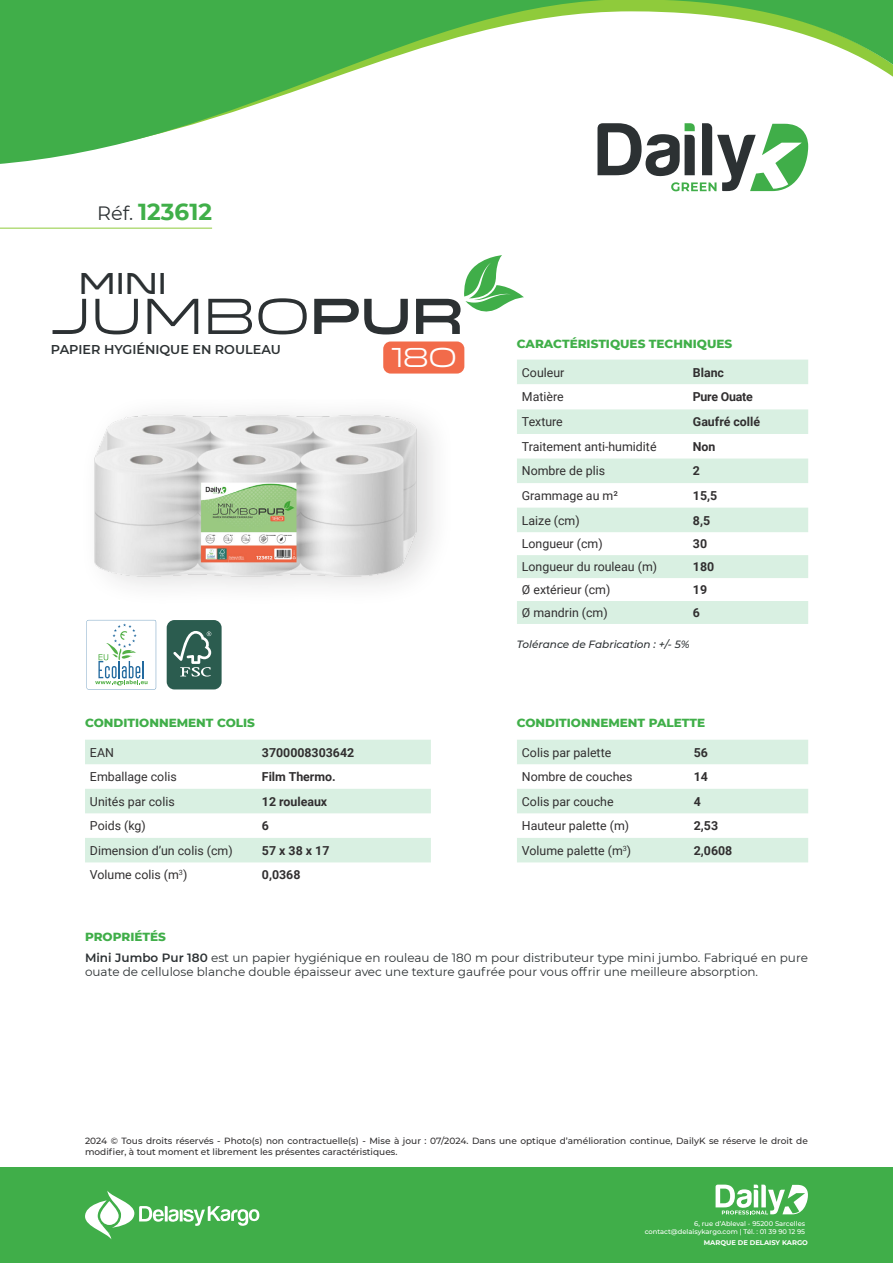
<style>
.page{position:relative;width:893px;height:1263px;background:#fff}
.page>*{position:absolute;margin:0;border:0;box-sizing:border-box;transform-origin:0 0}
.t1{font:51.45px "Venera 500";color:#2c3133}
.t2{font:30.75px "Venera 700";color:#2c3133}
.t3{font:27.9px "Venera 500";color:#fff}
.t4{font:700 23.1px "Montserrat";color:#40af49}
.t5{font:600 12.75px "Montserrat";color:#2c3133}
.t6{font:12.3px "Roboto";color:#312f30}
.t7{font:700 12.3px "Roboto";color:#312f30}
.t8{font:700 12.3px "Roboto";letter-spacing:-.02em;color:#312f30}
.t9{font:12px/14.4px "Montserrat";color:#2c3133}
.t10{font:800 12px "Montserrat";color:#40af49}
.t11{font:800 12px "Montserrat";color:#40ae49}
.t12{font:italic 500 10.5px "Montserrat";color:#2c3133}
.t13{font:500 9px/10.8px "Montserrat";color:#312f30}
.t14{font:500 6.75px/8.1px "Montserrat";color:#fff;text-align:right}
.t15{font:700 6.75px "Montserrat";color:#fff}
.s1{font-weight:400;font-size:19.35px;color:#2c3133}
.s2{font-family:"Venera 900"}
.s3{font-weight:600}
</style>
<div class="page">
<div style="left:0;top:1167px;width:893px;height:96px;background:#40ae49"></div>
<svg style="left:716px;top:1184px;width:92px;height:30px"></svg>
<svg style="left:85px;top:1191px;width:174px;height:48px"></svg>
<svg style="left:597px;top:167px;width:207px;height:24px"></svg>
<svg style="left:0;top:0;width:893px;height:165px"></svg>
<svg style="left:87px;top:630px;width:69px;height:59px"></svg>
<hr style="left:0;top:228px;width:212px;height:1px;background:#8fcb3b">
<svg style="left:85px;top:740px;width:346px;height:122px"></svg>
<div style="left:167px;top:620px;width:55px;height:69px;background:#2b5c4f;border-radius:8px"></div>
<svg style="left:173px;top:631px;width:38px;height:45px"></svg>
<svg style="left:517px;top:360px;width:291px;height:264px;fill:#d9f0e2"></svg>
<svg style="left:517px;top:740px;width:291px;height:122px"></svg>
<img style="left:86px;top:413px;width:347px;height:217px">
<svg style="left:464px;top:255px;width:60px;height:57px"></svg>
<div style="left:383px;top:341px;width:81px;height:33px;background:#f26b4a;border-radius:7px"></div>
<p class="t4" style="left:97px;top:195px;width:116px"><span class="s1">Réf.</span> 123612</p>
<p class="t2" style="left:79px;top:265px;width:89px">mini</p>
<p class="t1" style="left:52px;top:285px;width:413px">JUMBO<span class="s2">pur</span></p>
<p class="t5" style="left:51px;top:340px;width:231px">PAPIER HYGIÉNIQUE EN ROULEAU</p>
<p class="t3" style="left:391px;top:341px;width:67px">180</p>
<p class="t10" style="left:517px;top:335px;width:217px">CARACTÉRISTIQUES TECHNIQUES</p>
<p class="t6" style="left:522px;top:363px;width:44px">Couleur</p>
<p class="t7" style="left:693px;top:363px;width:33px">Blanc</p>
<p class="t6" style="left:522px;top:388px;width:43px">Matière</p>
<p class="t8" style="left:693px;top:388px;width:61px">Pure Ouate</p>
<p class="t6" style="left:522px;top:413px;width:42px">Texture</p>
<p class="t7" style="left:693px;top:413px;width:69px">Gaufré collé</p>
<p class="t6" style="left:522px;top:438px;width:136px">Traitement anti-humidité</p>
<p class="t7" style="left:693px;top:438px;width:24px">Non</p>
<p class="t6" style="left:522px;top:462px;width:85px">Nombre de plis</p>
<p class="t7" style="left:693px;top:462px;width:9px">2</p>
<p class="t6" style="left:522px;top:487px;width:98px">Grammage au m²</p>
<p class="t7" style="left:693px;top:487px;width:26px">15,5</p>
<p class="t6" style="left:522px;top:512px;width:59px">Laize (cm)</p>
<p class="t7" style="left:693px;top:512px;width:19px">8,5</p>
<p class="t6" style="left:522px;top:535px;width:82px">Longueur (cm)</p>
<p class="t7" style="left:693px;top:535px;width:16px">30</p>
<p class="t6" style="left:522px;top:558px;width:137px">Longueur du rouleau (m)</p>
<p class="t7" style="left:693px;top:558px;width:23px">180</p>
<p class="t6" style="left:522px;top:581px;width:90px">Ø extérieur (cm)</p>
<p class="t7" style="left:693px;top:581px;width:16px">19</p>
<p class="t6" style="left:522px;top:604px;width:87px">Ø mandrin (cm)</p>
<p class="t7" style="left:693px;top:604px;width:9px">6</p>
<p class="t12" style="left:517px;top:637px;width:174px">Tolérance de Fabrication : +/- 5%</p>
<p class="t11" style="left:85px;top:714px;width:172px">CONDITIONNEMENT COLIS</p>
<p class="t10" style="left:517px;top:714px;width:190px">CONDITIONNEMENT PALETTE</p>
<p class="t6" style="left:90px;top:744px;width:25px">EAN</p>
<p class="t7" style="left:262px;top:744px;width:94px">3700008303642</p>
<p class="t6" style="left:90px;top:768px;width:88px">Emballage colis</p>
<p class="t7" style="left:262px;top:768px;width:75px">Film Thermo.</p>
<p class="t6" style="left:90px;top:793px;width:86px">Unités par colis</p>
<p class="t7" style="left:262px;top:793px;width:67px">12 rouleaux</p>
<p class="t6" style="left:90px;top:817px;width:57px">Poids (kg)</p>
<p class="t7" style="left:262px;top:817px;width:9px">6</p>
<p class="t6" style="left:90px;top:842px;width:144px">Dimension d’un colis (cm)</p>
<p class="t7" style="left:262px;top:842px;width:69px">57 x 38 x 17</p>
<p class="t6" style="left:90px;top:866px;width:99px">Volume colis (m<sup>3</sup>)</p>
<p class="t7" style="left:262px;top:866px;width:40px">0,0368</p>
<p class="t6" style="left:522px;top:744px;width:91px">Colis par palette</p>
<p class="t7" style="left:694px;top:744px;width:16px">56</p>
<p class="t6" style="left:522px;top:768px;width:112px">Nombre de couches</p>
<p class="t7" style="left:694px;top:768px;width:16px">14</p>
<p class="t6" style="left:522px;top:793px;width:93px">Colis par couche</p>
<p class="t7" style="left:694px;top:793px;width:9px">4</p>
<p class="t6" style="left:522px;top:817px;width:109px">Hauteur palette (m)</p>
<p class="t7" style="left:694px;top:817px;width:26px">2,53</p>
<p class="t6" style="left:522px;top:842px;width:111px">Volume palette (m<sup>3</sup>)</p>
<p class="t7" style="left:694px;top:842px;width:40px">2,0608</p>
<p class="t11" style="left:85px;top:928px;width:82px">PROPRIÉTÉS</p>
<p class="t9" style="left:85px;top:950px;width:724px"><span class="s3">Mini Jumbo Pur 180</span> est un papier hygiénique en rouleau de 180 m pour distributeur type mini jumbo. Fabriqué en pure ouate de cellulose blanche double épaisseur avec une texture gaufrée pour vous offrir une meilleure absorption.</p>
<p class="t13" style="left:85px;top:1135px;width:724px">2024 © Tous droits réservés - Photo(s) non contractuelle(s) - Mise à jour : 07/2024. Dans une optique d’amélioration continue, DailyK se réserve le droit de modifier, à tout moment et librement les présentes caractéristiques.</p>
<p class="t14" style="left:645px;top:1219px;width:162px">6, rue d’Ableval - 95200 Sarcelles contact@delaisykargo.com | Tél. : 01 39 90 12 95</p>
<p class="t15" style="left:704px;top:1238px;width:106px">MARQUE DE DELAISY KARGO</p>
</div>
